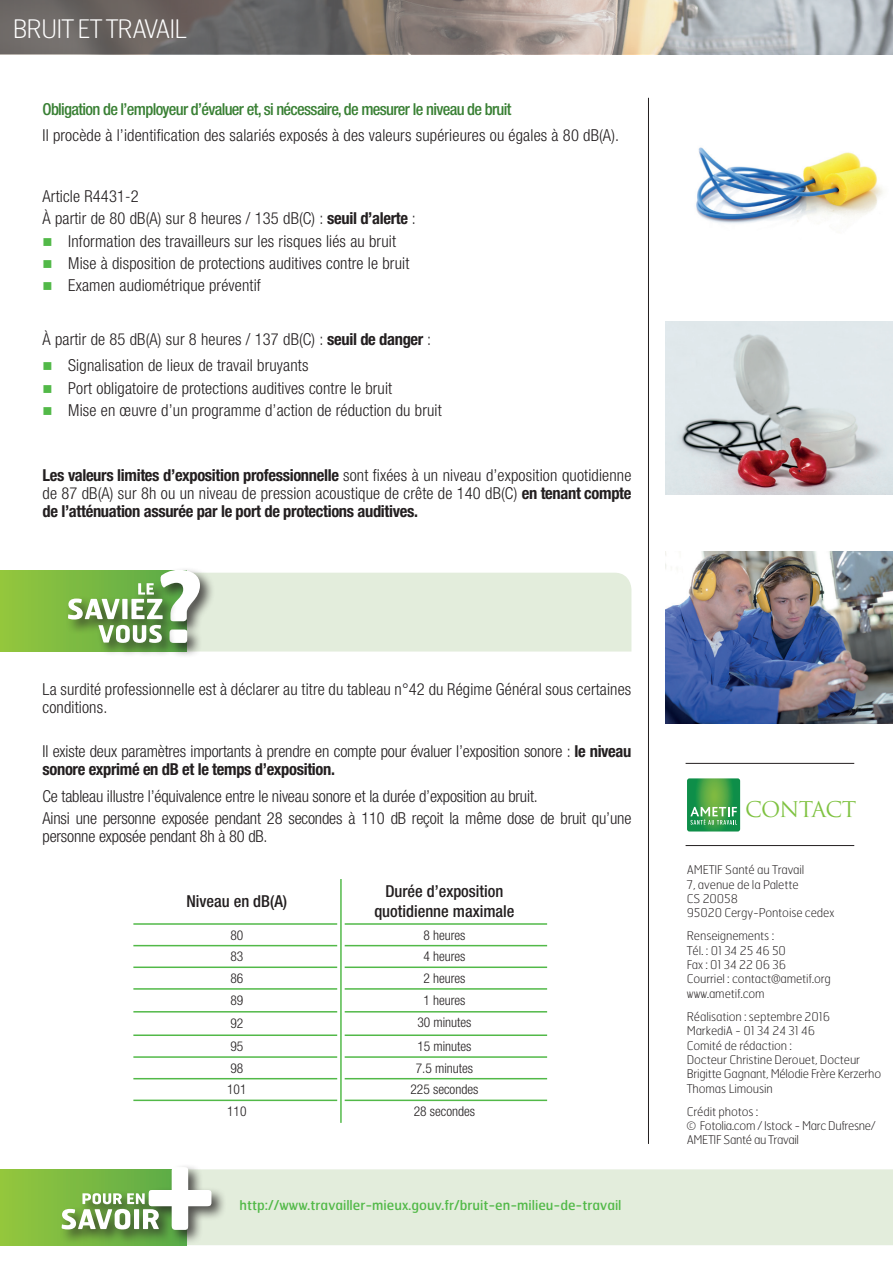
<style>
.page{position:relative;width:893px;height:1263px;background:#fff}
.page>*{position:absolute;margin:0;border:0;box-sizing:border-box;transform-origin:0 0}
.t1{font:100 25.5px "Hermes FB";letter-spacing:-.04em;color:#fff}
.t2{font:21.15px "Trajan Pro 3";letter-spacing:-.04em;color:#7fc241}
.t3{font:300 condensed 16.5px/18px "Helvetica Neue LT Std";letter-spacing:.01em;color:#231f20}
.t4{font:300 condensed 16.5px/18px "Helvetica Neue LT Std";letter-spacing:-.01em;color:#231f20}
.t5{font:700 condensed 16.5px/18px "Helvetica Neue LT Std";letter-spacing:-.02em;color:#231f20;text-align:justify}
.t6{font:500 condensed 16.5px/19.8px "Helvetica Neue LT Std";color:#231f20;text-align:center}
.t7{font:300 condensed 13.5px "Helvetica Neue LT Std";color:#231f20}
.t8{font:13.5px "Hermes FB";color:#52b948}
.t9{font:100 12px/14.4px "Hermes FB";letter-spacing:-.01em;color:#231f20}
.t10{font:100 12px/14.4px "Hermes FB";letter-spacing:-.03em;color:#231f20}
.s1{font-weight:500;font-style:italic;color:#398034}
.s2{font-weight:700}
.s3{color:#52b948}
.s4{font-weight:300}
</style>
<div class="page">
<div style="left:215px;top:573px;width:416px;height:78px;background:#e3eddc"></div>
<img style="left:734px;top:0;width:159px;height:54px">
<svg style="left:0;top:0;width:734px;height:54px;background:#8c847f"></svg>
<div style="left:227px;top:1169px;width:666px;height:76px;background:#e3eddc"></div>
<div style="left:0;top:1169px;width:186px;height:76px;background:#8bc23f"></div>
<hr style="left:648px;top:98px;width:1px;height:1046px;background:#231f20">
<div style="left:59px;top:1164px;width:168px;height:81px;background:#231f20;opacity:.75"></div>
<svg style="left:61px;top:1167px;width:150px;height:63px"></svg>
<hr style="left:686px;top:763px;width:168px;height:1px;background:#231f20">
<hr style="left:686px;top:845px;width:168px;height:1px;background:#231f20">
<svg style="left:687px;top:778px;width:53px;height:53px;background:#47a659"></svg>
<div style="left:0;top:571px;width:186px;height:80px;background:#89c140"></div>
<div style="left:158px;top:567px;width:57px;height:91px;background:#231f20;opacity:.75"></div>
<div style="left:96px;top:622px;width:81px;height:36px;background:#231f20;opacity:.75"></div>
<svg style="left:68px;top:570px;width:132px;height:73px;background:#98bd81"></svg>
<img style="left:665px;top:321px;width:228px;height:173px">
<img style="left:696px;top:147px;width:187px;height:77px">
<img style="left:665px;top:551px;width:228px;height:173px">
<hr style="left:133px;top:923px;width:208px;height:2px;background:#52b948">
<hr style="left:341px;top:923px;width:206px;height:2px;background:#52b948">
<hr style="left:133px;top:945px;width:208px;height:1px;background:#52b948">
<hr style="left:341px;top:945px;width:206px;height:1px;background:#52b948">
<hr style="left:133px;top:966px;width:208px;height:2px;background:#52b948">
<hr style="left:341px;top:966px;width:206px;height:2px;background:#52b948">
<hr style="left:133px;top:988px;width:208px;height:2px;background:#52b948">
<hr style="left:341px;top:988px;width:206px;height:2px;background:#52b948">
<hr style="left:133px;top:1011px;width:208px;height:1px;background:#52b948">
<hr style="left:341px;top:1011px;width:206px;height:1px;background:#52b948">
<hr style="left:133px;top:1034px;width:208px;height:2px;background:#52b948">
<hr style="left:341px;top:1034px;width:206px;height:2px;background:#52b948">
<hr style="left:133px;top:1056px;width:208px;height:2px;background:#52b948">
<hr style="left:341px;top:1056px;width:206px;height:2px;background:#52b948">
<hr style="left:133px;top:1078px;width:208px;height:1px;background:#52b948">
<hr style="left:341px;top:1078px;width:206px;height:1px;background:#52b948">
<hr style="left:133px;top:1099px;width:208px;height:2px;background:#52b948">
<hr style="left:341px;top:1099px;width:206px;height:2px;background:#52b948">
<div style="left:337px;top:876px;width:8px;height:250px;border:3px solid #fff"></div>
<p class="t1" style="left:13px;top:13px;width:176px">BRUIT ET TRAVAIL</p>
<p class="t3" style="left:43px;top:95px;width:578px;line-height:26.5px"><span class="s1">Obligation de l’employeur d’évaluer et,si nécessaire,de mesurer le niveau de bruit<br></span>Il procède à l’identification des salariés exposés à des valeurs supérieures ou égales à 80 dB(A).</p>
<p class="t3" style="left:43px;top:185px;width:375px;line-height:22.2px">Article R4431-2<br>À partir de 80 dB(A) sur 8 heures / 135 dB(C) : <span class="s2">seuil d’alerte</span> :</p>
<p class="t3" style="left:43px;top:232px;width:355px"><span class="s3">■</span> Information des travailleurs sur les risques liés au bruit</p>
<p class="t3" style="left:43px;top:254px;width:368px"><span class="s3">■</span> Mise à disposition de protections auditives contre le bruit</p>
<p class="t3" style="left:43px;top:276px;width:220px"><span class="s3">■</span> Examen audiométrique préventif</p>
<p class="t3" style="left:43px;top:330px;width:390px">À partir de 85 dB(A) sur 8 heures / 137 dB(C) : <span class="s2">seuil de danger</span> :</p>
<p class="t3" style="left:43px;top:356px;width:267px"><span class="s3">■</span> Signalisation de lieux de travail bruyants</p>
<p class="t3" style="left:43px;top:379px;width:351px"><span class="s3">■</span> Port obligatoire de protections auditives contre le bruit</p>
<p class="t3" style="left:43px;top:401px;width:401px"><span class="s3">■</span> Mise en œuvre d’un programme d’action de réduction du bruit</p>
<p class="t5" style="left:43px;top:466px;width:590px">Les valeurs limites d’exposition professionnelle <span class="s4">sont fixées à un niveau d’exposition quotidienne de 87 dB(A) sur 8h ou un niveau de pression acoustique de crête de 140 dB(C)</span> en tenant compte de l’atténuation assurée par le port de protections auditives.</p>
<p class="t3" style="left:43px;top:680px;width:590px">La surdité professionnelle est à déclarer au titre du tableau n°42 du Régime Général sous certaines conditions.</p>
<p class="t4" style="left:43px;top:742px;width:590px">Il existe deux paramètres importants à prendre en compte pour évaluer l’exposition sonore : <span class="s2">le niveau sonore exprimé en dB et le temps d’exposition.</span></p>
<p class="t4" style="left:43px;top:785px;width:590px;line-height:22.2px">Ce tableau illustre l’équivalence entre le niveau sonore et la durée d’exposition au bruit.<br>Ainsi une personne exposée pendant 28 secondes à 110 dB reçoit la même dose de bruit qu’une</p>
<p class="t4" style="left:43px;top:827px;width:227px">personne exposée pendant 8h à 80 dB.</p>
<p class="t6" style="left:186px;top:891px;width:102px">Niveau en dB(A)</p>
<p class="t6" style="left:374px;top:881px;width:142px">Durée d’exposition quotidienne maximale</p>
<p class="t7" style="left:230px;top:927px;width:14px">80</p>
<p class="t7" style="left:423px;top:927px;width:44px">8 heures</p>
<p class="t7" style="left:230px;top:949px;width:14px">83</p>
<p class="t7" style="left:423px;top:949px;width:44px">4 heures</p>
<p class="t7" style="left:230px;top:970px;width:14px">86</p>
<p class="t7" style="left:423px;top:970px;width:44px">2 heures</p>
<p class="t7" style="left:230px;top:993px;width:14px">89</p>
<p class="t7" style="left:423px;top:992px;width:44px">1 heures</p>
<p class="t7" style="left:230px;top:1016px;width:14px">92</p>
<p class="t7" style="left:417px;top:1015px;width:56px">30 minutes</p>
<p class="t7" style="left:230px;top:1038px;width:14px">95</p>
<p class="t7" style="left:417px;top:1038px;width:56px">15 minutes</p>
<p class="t7" style="left:230px;top:1060px;width:14px">98</p>
<p class="t7" style="left:416px;top:1060px;width:59px">7.5 minutes</p>
<p class="t7" style="left:227px;top:1082px;width:21px">101</p>
<p class="t7" style="left:410px;top:1082px;width:69px">225 secondes</p>
<p class="t7" style="left:227px;top:1103px;width:21px">110</p>
<p class="t7" style="left:414px;top:1103px;width:63px">28 secondes</p>
<p class="t8" style="left:240px;top:1197px;width:383px">http://www.travailler-mieux.gouv.fr/bruit-en-milieu-de-travail</p>
<p class="t2" style="left:745px;top:795px;width:113px">CONTACT</p>
<p class="t9" style="left:687px;top:862px;width:149px">AMETIF Santé au Travail<br>7, avenue de la Palette<br>CS 20058<br>95020 Cergy-Pontoise cedex</p>
<p class="t9" style="left:687px;top:928px;width:146px">Renseignements :<br>Tél. : 01 34 25 46 50<br>Fax : 01 34 22 06 36<br>Courriel : contact@ametif.org www.ametif.com</p>
<p class="t9" style="left:687px;top:1009px;width:196px">Réalisation : septembre 2016<br>MarkediA - 01 34 24 31 46<br>Comité de rédaction :<br>Docteur Christine Derouet, Docteur<br>Brigitte Gagnant, Mélodie Frère Kerzerho<br>Thomas Limousin</p>
<p class="t10" style="left:687px;top:1104px;width:190px">Crédit photos :<br>© Fotolia.com / Istock - Marc Dufresne/<br>AMETIF Santé au Travail</p>
</div>
